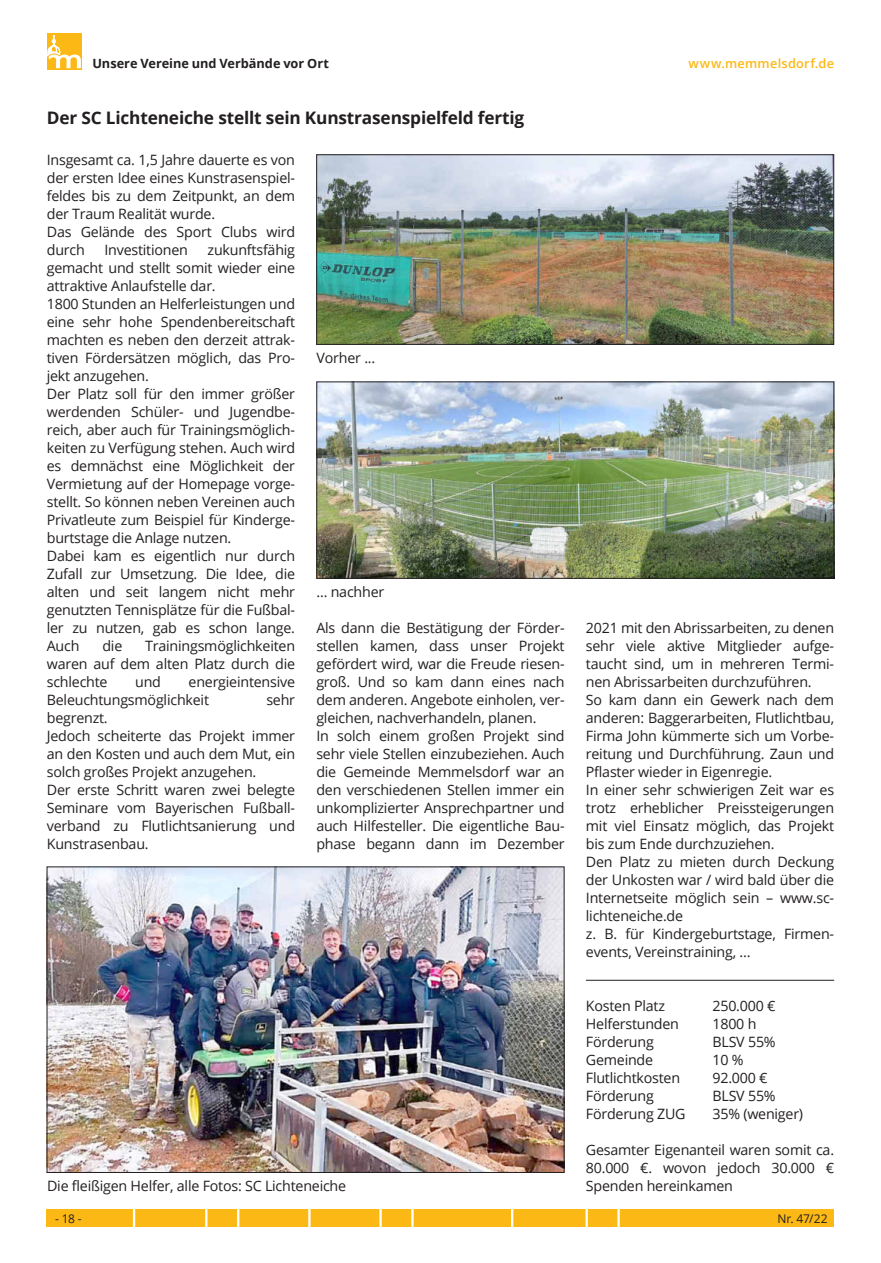
<style>
.page{position:relative;width:881px;height:1263px;background:#fff}
.page>*{position:absolute;margin:0;border:0;box-sizing:border-box;transform-origin:0 0}
.t1{font:700 17.25px "Open Sans";letter-spacing:-.01em;color:#231f20}
.t2{font:14.25px/18px "Open Sans";letter-spacing:-.015em;color:#231f20}
.t3{font:700 12.75px "Open Sans";color:#231f20}
.t4{font:600 12.75px "Open Sans";letter-spacing:.02em;color:#fcb814}
.t5{font:12px "Open Sans";letter-spacing:-.01em;color:#231f20}
</style>
<div class="page">
<svg style="left:47px;top:34px;width:34px;height:36px"></svg>
<svg style="left:47px;top:35px;width:33px;height:33px"></svg>
<div style="left:47px;top:1210px;width:786px;height:17px;background:#fcb814"></div>
<svg style="left:133px;top:1210px;width:2px;height:17px"></svg>
<svg style="left:205px;top:1210px;width:2px;height:17px"></svg>
<svg style="left:237px;top:1210px;width:2px;height:17px"></svg>
<svg style="left:308px;top:1210px;width:2px;height:17px"></svg>
<svg style="left:379px;top:1210px;width:2px;height:17px"></svg>
<svg style="left:411px;top:1210px;width:2px;height:17px"></svg>
<svg style="left:511px;top:1210px;width:2px;height:17px"></svg>
<svg style="left:585px;top:1210px;width:2px;height:17px"></svg>
<svg style="left:617px;top:1210px;width:2px;height:17px"></svg>
<hr style="left:585px;top:980px;width:248px;height:1px;background:#231f20">
<img style="left:49px;top:869px;width:513px;height:302px">
<div style="left:47px;top:867px;width:517px;height:306px;border:1px solid #231f20"></div>
<img style="left:318px;top:156px;width:513px;height:187px">
<div style="left:316px;top:154px;width:517px;height:191px;border:1px solid #231f20"></div>
<img style="left:318px;top:384px;width:513px;height:192px">
<div style="left:316px;top:382px;width:517px;height:196px;border:1px solid #231f20"></div>
<p class="t3" style="left:92px;top:54px;width:238px">Unsere Vereine und Verbände vor Ort</p>
<p class="t4" style="left:688px;top:55px;width:147px">www.memmelsdorf.de</p>
<p class="t1" style="left:47px;top:105px;width:479px">Der SC Lichteneiche stellt sein Kunstrasenspielfeld fertig</p>
<p class="t2" style="left:47px;top:150px;width:250px">Insgesamt ca. 1,5 Jahre dauerte es von der ersten Idee eines Kunstrasenspiel&shy;feldes bis zu dem Zeitpunkt, an dem der Traum Realität wurde.<br>Das Gelände des Sport Clubs wird durch</p>
<p class="t2" style="left:47px;top:240px;width:250px;text-indent:161px">zukunftsfähig gemacht und stellt somit wieder eine attraktive Anlaufstelle dar.<br>1800 Stunden an Helferleistungen und eine sehr hohe Spendenbereitschaft machten es neben den derzeit attrak&shy;tiven Fördersätzen möglich, das Pro&shy;jekt anzugehen.<br>Der Platz soll für den immer größer werdenden Schüler- und Jugendbe&shy;reich, aber auch für Trainingsmöglich&shy;keiten zu Verfügung stehen. Auch wird es demnächst eine Möglichkeit der<br>Vermietung auf der Homepage vorge&shy;stellt. So können neben Vereinen auch<br>Privatleute zum Beispiel für Kinderge&shy;burtstage die Anlage nutzen.<br>Dabei kam es eigentlich nur durch<br>Zufall zur Umsetzung. Die Idee, die alten und seit langem nicht mehr genutzten Tennisplätze für die Fußbal&shy;ler zu nutzen, gab es schon lange.<br>Auch</p>
<p class="t2" style="left:104px;top:240px;width:85px">Investitionen</p>
<p class="t2" style="left:316px;top:348px;width:60px">Vorher ...</p>
<p class="t2" style="left:316px;top:582px;width:69px">... nachher</p>
<p class="t2" style="left:316px;top:618px;width:250px">Als dann die Bestätigung der Förder&shy;stellen kamen, dass unser Projekt gefördert wird, war die Freude riesen&shy;groß. Und so kam dann eines nach dem anderen. Angebote einholen, ver&shy;gleichen, nachverhandeln, planen.<br>In solch einem großen Projekt sind sehr viele Stellen einzubeziehen. Auch die Gemeinde Memmelsdorf war an den verschiedenen Stellen immer ein unkomplizierter Ansprechpartner und auch Hilfesteller. Die eigentliche Bau&shy;phase begann dann im Dezember</p>
<p class="t2" style="left:585px;top:618px;width:250px">2021 mit den Abrissarbeiten, zu denen sehr viele aktive Mitglieder aufge&shy;taucht sind, um in mehreren Termi&shy;nen Abrissarbeiten durchzuführen.<br>So kam dann ein Gewerk nach dem anderen: Baggerarbeiten, Flutlichtbau, Firma John kümmerte sich um Vorbe&shy;reitung und Durchführung. Zaun und Pflaster wieder in Eigenregie.<br>In einer sehr schwierigen Zeit war es trotz erheblicher Preissteigerungen mit viel Einsatz möglich, das Projekt bis zum Ende durchzuziehen.<br>Den Platz zu mieten durch Deckung der Unkosten war / wird bald über die Internetseite möglich sein – www.sc&shy;lichteneiche.de<br>z. B. für Kindergeburtstage, Firmen&shy;events, Vereinstraining, …</p>
<p class="t2" style="left:585px;top:996px;width:81px">Kosten Platz</p>
<p class="t2" style="left:712px;top:996px;width:65px">250.000 €</p>
<p class="t2" style="left:585px;top:1014px;width:94px">Helferstunden</p>
<p class="t2" style="left:712px;top:1014px;width:45px">1800 h</p>
<p class="t2" style="left:585px;top:1032px;width:69px">Förderung</p>
<p class="t2" style="left:712px;top:1032px;width:65px">BLSV 55%</p>
<p class="t2" style="left:585px;top:1050px;width:69px">Gemeinde</p>
<p class="t2" style="left:712px;top:1050px;width:33px">10 %</p>
<p class="t2" style="left:585px;top:1068px;width:96px">Flutlichtkosten</p>
<p class="t2" style="left:712px;top:1068px;width:57px">92.000 €</p>
<p class="t2" style="left:585px;top:1086px;width:69px">Förderung</p>
<p class="t2" style="left:712px;top:1086px;width:65px">BLSV 55%</p>
<p class="t2" style="left:585px;top:1104px;width:101px">Förderung ZUG</p>
<p class="t2" style="left:712px;top:1104px;width:92px">35% (weniger)</p>
<p class="t2" style="left:585px;top:1140px;width:250px">Gesamter Eigenanteil waren somit ca.<br>80.000 €. wovon jedoch 30.000 €</p>
<p class="t2" style="left:47px;top:1176px;width:300px">Die fleißigen Helfer, alle Fotos: SC Lichteneiche</p>
<p class="t2" style="left:585px;top:1176px;width:148px">Spenden hereinkamen</p>
<p class="t2" style="left:47px;top:636px;width:250px;text-align:justify;text-indent:98px">Trainingsmöglichkeiten waren auf dem alten Platz durch die schlechte</p>
<p class="t2" style="left:102px;top:636px;width:21px">die</p>
<p class="t2" style="left:135px;top:672px;width:27px">und</p>
<p class="t2" style="left:47px;top:672px;width:250px;text-indent:142px">energieintensive<br>Beleuchtungsmöglichkeit</p>
<p class="t2" style="left:266px;top:690px;width:30px">sehr</p>
<p class="t2" style="left:47px;top:708px;width:250px">begrenzt.<br>Jedoch scheiterte das Projekt immer an den Kosten und auch dem Mut, ein solch großes Projekt anzugehen.<br>Der erste Schritt waren zwei belegte<br>Seminare vom Bayerischen Fußball&shy;verband zu Flutlichtsanierung und<br>Kunstrasenbau.</p>
<p class="t5" style="left:55px;top:1211px;width:28px">- 18 -</p>
<p class="t5" style="left:777px;top:1211px;width:52px">Nr. 47/22</p>
</div>
